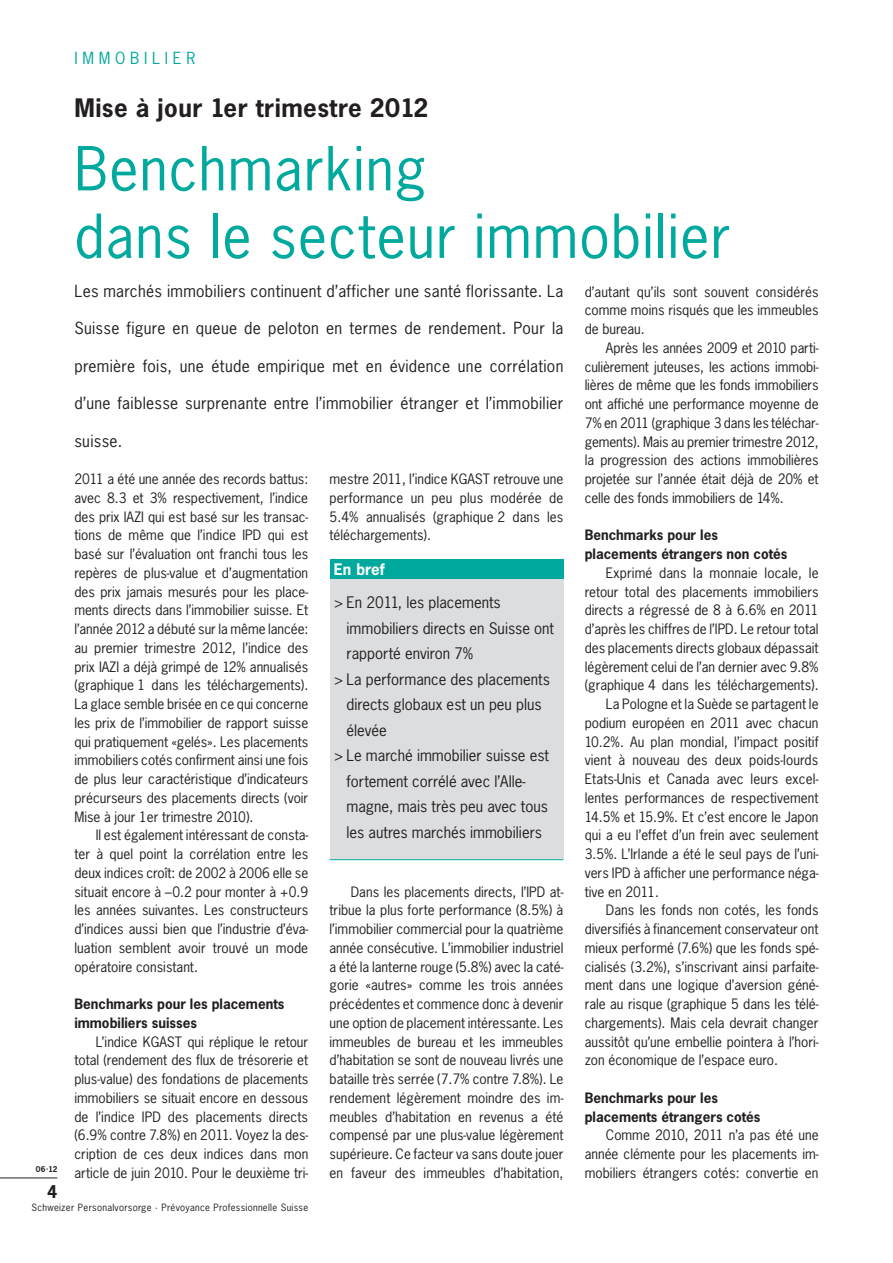
<style>
.page{position:relative;width:893px;height:1263px;background:#fff}
.page>*{position:absolute;margin:0;border:0;box-sizing:border-box;transform-origin:0 0}
.Haupttitel_g_franz{font:57px/67.5px "News Gothic LT";letter-spacing:.02em;color:#00a99d}
.Obertitel_franz{font:700 24px "News Gothic LT";letter-spacing:.02em;color:#231f20}
.Seitenzahl_re{font:700 16.5px "News Gothic LT";color:#231f20}
.Lead_franz{font:15.75px "News Gothic LT";letter-spacing:.02em;color:#231f20}
.Rubrik_li_g{font:15.75px "News Gothic LT";letter-spacing:.3em;color:#00a99d}
.In_Kürze_franz{font:15px/25.5px "News Gothic LT";color:#231f20}
.In_Kürze_Titel{font:700 15px "News Gothic LT";color:#fff}
.Body_Einzug_franz{font:13.5px/18.8px "News Gothic LT";color:#231f20;text-align:justify}
.Body_oE_franz{font:13.5px/18.8px "News Gothic LT";letter-spacing:-.005em;color:#231f20;text-align:justify}
.Zwischentitel_fett_d{font:700 13.5px/18.8px "News Gothic LT";color:#231f20}
.SPV_Zeile_re{font:9.45px "News Gothic LT";letter-spacing:.03em;color:#231f20}
.Ausgabe_re{font:700 7.5px "News Gothic LT";color:#231f20}
</style>
<div class="page">
<hr style="left:0;top:1178px;width:57px;height:1px;background:#231f20">
<div style="left:330px;top:563px;width:233px;height:296px;background:#dcdddf"></div>
<hr style="left:330px;top:859px;width:233px;height:1px;background:#00a99d">
<div style="left:330px;top:559px;width:233px;height:19px;background:#00a99d"></div>
<p class="Rubrik_li_g" style="left:74px;top:48px;width:122px">IMMOBILIER</p>
<p class="Obertitel_franz" style="left:74px;top:92px;width:356px">Mise à jour 1er trimestre 2012</p>
<p class="Ausgabe_re" style="left:36px;top:1164px;width:23px">06·12</p>
<p class="Seitenzahl_re" style="left:47px;top:1180px;width:12px">4</p>
<p class="Haupttitel_g_franz" style="left:74px;top:135px;width:657px">Benchmarking<br>dans le secteur immobilier</p>
<p class="Lead_franz" style="left:74px;top:280px;width:490px">Les marchés immobiliers continuent d’afficher une santé florissante. La</p>
<p class="Lead_franz" style="left:74px;top:318px;width:490px">Suisse figure en queue de peloton en termes de rendement. Pour la</p>
<p class="Lead_franz" style="left:74px;top:355px;width:490px">première fois, une étude empirique met en évidence une corrélation</p>
<p class="Lead_franz" style="left:74px;top:393px;width:491px">d’une faiblesse surprenante entre l’immobilier étranger et l’immobilier</p>
<p class="Lead_franz" style="left:74px;top:430px;width:50px">suisse.</p>
<p class="Body_oE_franz" style="left:74px;top:469px;width:235px">2011 a été une année des records battus: avec 8.3 et 3% respectivement, l’indice des prix IAZI qui est basé sur les transac&shy;tions de même que l’indice IPD qui est basé sur l’évaluation ont franchi tous les repères de plus-value et d’augmentation des prix jamais mesurés pour les place&shy;ments directs dans l’immobilier suisse. Et l’année 2012 a débuté sur la même lancée: au premier trimestre 2012, l’indice des prix IAZI a déjà grimpé de 12% annualisés (graphique 1 dans les téléchargements).<br>La glace semble brisée en ce qui concerne les prix de l’immobilier de rapport suisse qui pratiquement «gelés». Les placements immobiliers cotés confirment ainsi une fois de plus leur caractéristique d’indicateurs précurseurs des placements directs (voir Mise à jour 1er trimestre 2010).</p>
<p class="Body_Einzug_franz" style="left:74px;top:826px;width:235px;text-indent:21px">Il est également intéressant de consta&shy;ter à quel point la corrélation entre les deux indices croît: de 2002 à 2006 elle se situait encore à –0.2 pour monter à +0.9 les années suivantes. Les constructeurs d’indices aussi bien que l’industrie d’éva&shy;luation semblent avoir trouvé un mode opératoire consistant.</p>
<p class="Zwischentitel_fett_d" style="left:74px;top:994px;width:211px">Benchmarks pour les placements immobiliers suisses</p>
<p class="Body_Einzug_franz" style="left:74px;top:1032px;width:235px;text-indent:21px">L’indice KGAST qui réplique le retour total (rendement des flux de trésorerie et plus-value) des fondations de placements immobiliers se situait encore en dessous de l’indice IPD des placements directs (6.9% contre 7.8%) en 2011. Voyez la des&shy;cription de ces deux indices dans mon article de juin 2010. Pour le deuxième tri-</p>
<p class="Body_Einzug_franz" style="left:330px;top:469px;width:235px">mestre 2011, l’indice KGAST retrouve une performance un peu plus modérée de 5.4% annualisés (graphique 2 dans les téléchargements).</p>
<p class="In_Kürze_Titel" style="left:334px;top:559px;width:52px">En bref</p>
<p class="In_Kürze_franz" style="left:347px;top:590px;width:209px;text-indent:-13px">&gt; En 2011, les placements immobiliers directs en Suisse ont rapporté environ 7%</p>
<p class="In_Kürze_franz" style="left:347px;top:666px;width:205px;text-indent:-13px">&gt; La performance des placements directs globaux est un peu plus élevée</p>
<p class="In_Kürze_franz" style="left:347px;top:743px;width:204px;text-indent:-13px">&gt; Le marché immobilier suisse est fortement corrélé avec l’Alle&shy;magne, mais très peu avec tous les autres marchés immobiliers</p>
<p class="Body_Einzug_franz" style="left:330px;top:882px;width:235px;text-indent:21px">Dans les placements directs, l’IPD at&shy;tribue la plus forte performance (8.5%) à l’immobilier commercial pour la quatrième année consécutive. L’immobilier industriel a été la lanterne rouge (5.8%) avec la caté&shy;gorie «autres» comme les trois années précédentes et commence donc à devenir une option de placement intéressante. Les immeubles de bureau et les immeubles d’habitation se sont de nouveau livrés une bataille très serrée (7.7% contre 7.8%). Le rendement légèrement moindre des im&shy;meubles d’habitation en revenus a été compensé par une plus-value légèrement supérieure. Ce facteur va sans doute jouer en faveur des immeubles d’habitation,</p>
<p class="Body_Einzug_franz" style="left:585px;top:282px;width:235px">d’autant qu’ils sont souvent considérés comme moins risqués que les immeubles de bureau.</p>
<p class="Body_Einzug_franz" style="left:585px;top:338px;width:235px;text-indent:21px">Après les années 2009 et 2010 parti&shy;culièrement juteuses, les actions immobi&shy;lières de même que les fonds immobiliers ont affiché une performance moyenne de 7% en 2011 (graphique 3 dans les téléchar&shy;gements). Mais au premier trimestre 2012, la progression des actions immobilières projetée sur l’année était déjà de 20% et celle des fonds immobiliers de 14%.</p>
<p class="Zwischentitel_fett_d" style="left:585px;top:526px;width:204px">Benchmarks pour les placements étrangers non cotés</p>
<p class="Body_Einzug_franz" style="left:585px;top:563px;width:235px;text-indent:21px">Exprimé dans la monnaie locale, le retour total des placements immobiliers directs a régressé de 8 à 6.6% en 2011 d’après les chiffres de l’IPD. Le retour total des placements directs globaux dépassait légèrement celui de l’an dernier avec 9.8% (graphique 4 dans les téléchargements).</p>
<p class="Body_Einzug_franz" style="left:585px;top:694px;width:235px;text-indent:21px">La Pologne et la Suède se partagent le podium européen en 2011 avec chacun 10.2%. Au plan mondial, l’impact positif vient à nouveau des deux poids-lourds Etats-Unis et Canada avec leurs excel&shy;lentes performances de respectivement 14.5% et 15.9%. Et c’est encore le Japon qui a eu l’effet d’un frein avec seulement 3.5%. L’Irlande a été le seul pays de l’uni&shy;vers IPD à afficher une performance néga&shy;tive en 2011.</p>
<p class="Body_Einzug_franz" style="left:585px;top:901px;width:235px;text-indent:21px">Dans les fonds non cotés, les fonds diversifiés à financement conservateur ont mieux performé (7.6%) que les fonds spé&shy;cialisés (3.2%), s’inscrivant ainsi parfaite&shy;ment dans une logique d’aversion géné&shy;rale au risque (graphique 5 dans les télé&shy;chargements). Mais cela devrait changer aussitôt qu’une embellie pointera à l’hori&shy;zon économique de l’espace euro.</p>
<p class="Zwischentitel_fett_d" style="left:585px;top:1088px;width:177px">Benchmarks pour les placements étrangers cotés</p>
<p class="Body_Einzug_franz" style="left:585px;top:1126px;width:235px;text-indent:21px">Comme 2010, 2011 n’a pas été une année clémente pour les placements im&shy;mobiliers étrangers cotés: convertie en</p>
<p class="SPV_Zeile_re" style="left:32px;top:1201px;width:278px">Schweizer Personalvorsorge · Prévoyance Professionnelle Suisse</p>
</div>
